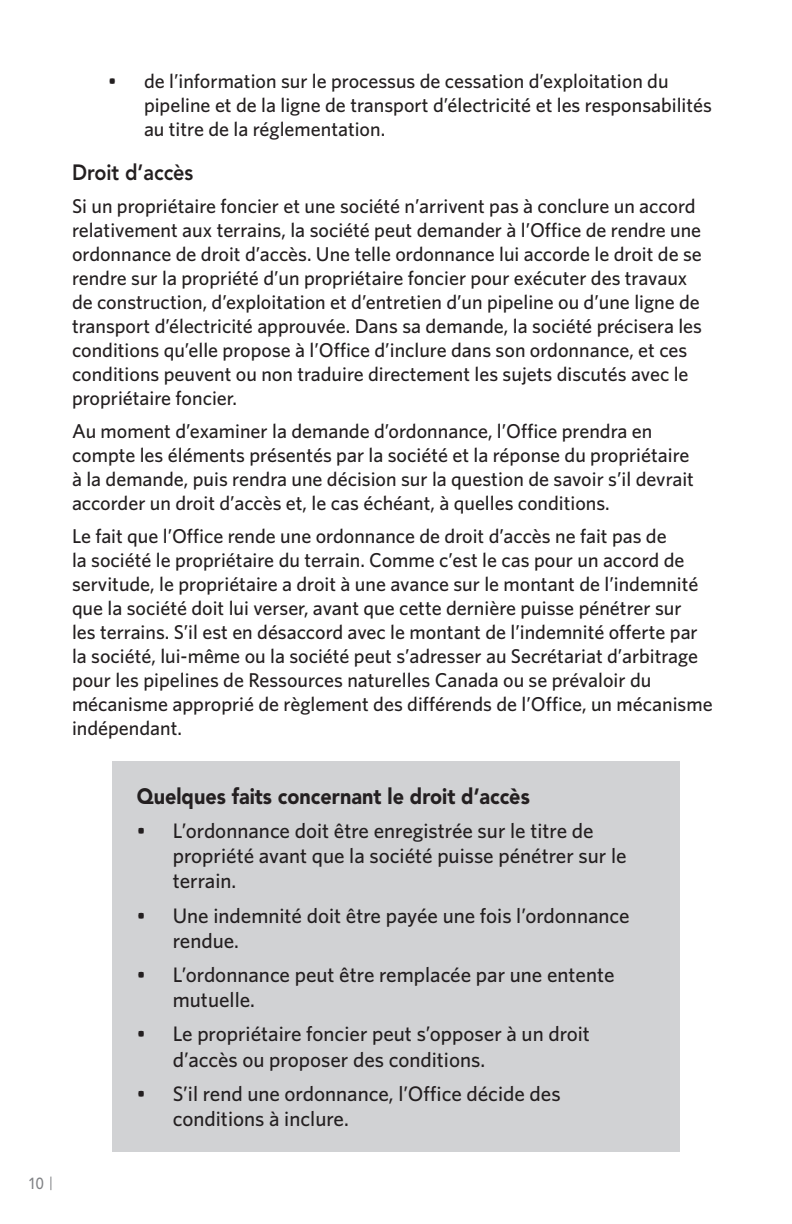
<style>
.page{position:relative;width:792px;height:1224px;background:#fff}
.page>*{position:absolute;margin:0;border:0;box-sizing:border-box;transform-origin:0 0}
.HEAD1{font:900 22px "Avenir LT Std";color:#231f20;scale:.9 1}
.HEAD1-2{font:800 22px "Avenir LT Std";color:#231f20;scale:.9 1}
.BODY1{font:500 21px/25.2px "Whitney";color:#231f20}
.BODY1-2{font:500 20px/24px "Whitney";color:#231f20}
.t1{font:500 16px "Avenir LT Std";color:#808285;scale:.9 1}
</style>
<div class="page">
<svg style="left:50px;top:1177px;width:1px;height:13px"></svg>
<div style="left:112px;top:762px;width:568px;height:390px;background:#d1d2d4"></div>
<p class="t1" style="left:28px;top:1174px;width:19px">10</p>
<p class="BODY1-2" style="left:144px;top:69px;width:569px;text-indent:-36px">• de l’information sur le processus de cessation d’exploitation du pipeline et de la ligne de transport d’électricité et les responsabilités au titre de la réglementation.</p>
<p class="HEAD1-2" style="left:72px;top:160px;width:136px">Droit d’accès</p>
<p class="BODY1-2" style="left:72px;top:194px;width:632px">Si un propriétaire foncier et une société n’arrivent pas à conclure un accord relativement aux terrains, la société peut demander à l’Office de rendre une ordonnance de droit d’accès. Une telle ordonnance lui accorde le droit de se rendre sur la propriété d’un propriétaire foncier pour exécuter des travaux de construction, d’exploitation et d’entretien d’un pipeline ou d’une ligne de transport d’électricité approuvée. Dans sa demande, la société précisera les conditions qu’elle propose à l’Office d’inclure dans son ordonnance, et ces conditions peuvent ou non traduire directement les sujets discutés avec le propriétaire foncier.</p>
<p class="BODY1-2" style="left:72px;top:419px;width:624px">Au moment d’examiner la demande d’ordonnance, l’Office prendra en compte les éléments présentés par la société et la réponse du propriétaire à la demande, puis rendra une décision sur la question de savoir s’il devrait accorder un droit d’accès et, le cas échéant, à quelles conditions.</p>
<p class="BODY1-2" style="left:72px;top:524px;width:642px">Le fait que l’Office rende une ordonnance de droit d’accès ne fait pas de<br>la société le propriétaire du terrain. Comme c’est le cas pour un accord de servitude, le propriétaire a droit à une avance sur le montant de l’indemnité que la société doit lui verser, avant que cette dernière puisse pénétrer sur<br>les terrains. S’il est en désaccord avec le montant de l’indemnité offerte par la société, lui-même ou la société peut s’adresser au Secrétariat d’arbitrage pour les pipelines de Ressources naturelles Canada ou se prévaloir du mécanisme approprié de règlement des différends de l’Office, un mécanisme indépendant.</p>
<p class="HEAD1" style="left:137px;top:783px;width:438px">Quelques faits concernant le droit d’accès</p>
<p class="BODY1" style="left:173px;top:818px;width:455px;text-indent:-36px">• L’ordonnance doit être enregistrée sur le titre de propriété avant que la société puisse pénétrer sur le terrain.</p>
<p class="BODY1" style="left:173px;top:902px;width:458px;text-indent:-36px">• Une indemnité doit être payée une fois l’ordonnance rendue.</p>
<p class="BODY1" style="left:173px;top:962px;width:443px;text-indent:-36px">• L’ordonnance peut être remplacée par une entente mutuelle.</p>
<p class="BODY1" style="left:173px;top:1021px;width:419px;text-indent:-36px">• Le propriétaire foncier peut s’opposer à un droit d’accès ou proposer des conditions.</p>
<p class="BODY1" style="left:173px;top:1081px;width:389px;text-indent:-36px">• S’il rend une ordonnance, l’Office décide des conditions à inclure.</p>
</div>
